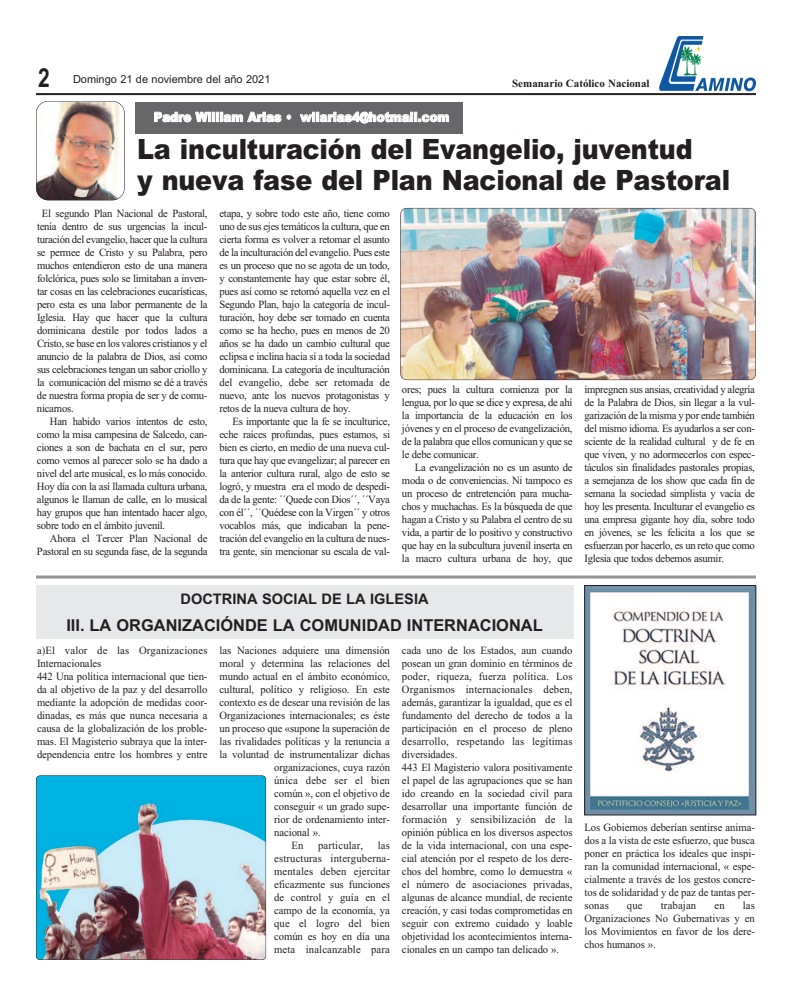
<style>
.page{position:relative;width:792px;height:1008px;background:#fff}
.page>*{position:absolute;margin:0;border:0;box-sizing:border-box;transform-origin:0 0}
.t1{font:900 28px/31px "Arial";letter-spacing:-.005em;color:#231f20;scale:.91 1}
.t2{font:700 26.2px "Arial";color:#231f20;scale:.8 1}
.t3{font:700 16.4px "Arial";color:#231f20}
.t4{font:700 14.6px "Arial";color:#231f20}
.t5{font:900 13px "Arial";letter-spacing:.005em;color:#fff;scale:.92 1}
.t6{font:11px/13px "Times New Roman";letter-spacing:-.005em;color:#231f20;text-align:justify}
.t7{font:11px/13px "Times New Roman";letter-spacing:-.025em;color:#231f20;text-align:right}
.t8{font:11px "Times New Roman";letter-spacing:.015em;color:#231f20}
.t9{font:11px "Arial";color:#231f20}
.t10{font:700 11px "Times New Roman";color:#231f20}
</style>
<div class="page">
<img style="left:659px;top:36px;width:97px;height:56px">
<hr style="left:36px;top:93px;width:720px;height:2px;background:#231f20">
<hr style="left:36px;top:576px;width:720px;height:3px;background:#939598">
<div style="left:36px;top:585px;width:537px;height:54px;background:#e7e8e9"></div>
<img style="left:36px;top:103px;width:89px;height:97px">
<div style="left:36px;top:101px;width:89px;height:99px;border:1px solid #231f20;border-radius:12px"></div>
<div style="left:136px;top:102px;width:327px;height:32px;background:#67676a"></div>
<img style="left:401px;top:208px;width:355px;height:172px;border-radius:6px">
<div style="left:400px;top:208px;width:356px;height:172px;border:1px solid #231f20;border-radius:6px"></div>
<img style="left:36px;top:776px;width:230px;height:184px;border-radius:4px">
<div style="left:36px;top:776px;width:230px;height:184px;border:1px solid #231f20;border-radius:4px"></div>
<img style="left:586px;top:587px;width:168px;height:226px">
<div style="left:584px;top:585px;width:172px;height:230px;border:1px solid #231f20"></div>
<h2 class="t2" style="left:38px;top:63px;width:16px">2</h2>
<p class="t10" style="left:512px;top:77px;width:139px">Semanario Católico Nacional</p>
<p class="t9" style="left:73px;top:73px;width:199px">Domingo 21 de noviembre del año 2021</p>
<p class="t5" style="left:154px;top:109px;width:323px">Padre William Arias • wilarias4@hotmail.com</p>
<h1 class="t1" style="left:137px;top:134px;width:653px">La inculturación del Evangelio, juventud<br>y nueva fase del Plan Nacional de Pastoral</h1>
<p class="t6" style="left:37px;top:207px;width:172px;text-indent:5px">El segundo Plan Nacional de Pastoral, tenía dentro de sus urgencias la incul&shy;turación del evangelio, hacer que la cultura se permee de Cristo y su Palabra, pero muchos entendieron esto de una manera folclórica, pues solo se limitaban a inven&shy;tar cosas en las celebraciones eucarísticas, pero esta es una labor permanente de la Iglesia. Hay que hacer que la cultura dominicana destile por todos lados a Cristo, se base en los valores cristianos y el anuncio de la palabra de Dios, así como sus celebraciones tengan un sabor criollo y la comunicación del mismo se dé a través de nuestra forma propia de ser y de comu&shy;nicarnos.</p>
<p class="t6" style="left:37px;top:415px;width:172px;text-indent:13px">Han habido varios intentos de esto, como la misa campesina de Salcedo, can&shy;ciones a son de bachata en el sur, pero como vemos al parecer solo se ha dado a nivel del arte musical, es lo más conocido.<br>Hoy día con la así llamada cultura urbana, algunos le llaman de calle, en lo musical hay grupos que han intentado hacer algo, sobre todo en el ámbito juvenil.</p>
<p class="t7" style="left:37px;top:532px;width:172px">Ahora el Tercer Plan Nacional de<br>Pastoral en su segunda fase, de la segunda</p>
<p class="t6" style="left:219px;top:207px;width:172px">etapa, y sobre todo este año, tiene como uno de sus ejes temáticos la cultura, que en cierta forma es volver a retomar el asunto de la inculturación del evangelio. Pues este es un proceso que no se agota de un todo, y constantemente hay que estar sobre él, pues así como se retomó aquella vez en el Segundo Plan, bajo la categoría de incul&shy;turación, hoy debe ser tomado en cuenta como se ha hecho, pues en menos de 20 años se ha dado un cambio cultural que eclipsa e inclina hacia sí a toda la sociedad dominicana. La categoría de inculturación del evangelio, debe ser retomada de nuevo, ante los nuevos protagonistas y retos de la nueva cultura de hoy.</p>
<p class="t6" style="left:219px;top:415px;width:172px;text-indent:13px">Es importante que la fe se inculturice, eche raíces profundas, pues estamos, si bien es cierto, en medio de una nueva cul&shy;tura que hay que evangelizar; al parecer en la anterior cultura rural, algo de esto se logró, y muestra era el modo de despedi&shy;da de la gente: ´´Quede con Dios´´, ´´Vaya con él´´, ´´Quédese con la Virgen´´ y otros vocablos más, que indicaban la pene&shy;tración del evangelio en la cultura de nues&shy;tra gente, sin mencionar su escala de val-</p>
<p class="t6" style="left:402px;top:382px;width:172px">ores; pues la cultura comienza por la lengua, por lo que se dice y expresa, de ahí la importancia de la educación en los jóvenes y en el proceso de evangelización, de la palabra que ellos comunican y que se le debe comunicar.</p>
<p class="t6" style="left:402px;top:460px;width:172px;text-indent:13px">La evangelización no es un asunto de moda o de conveniencias. Ni tampoco es un proceso de entretención para mucha&shy;chos y muchachas. Es la búsqueda de que hagan a Cristo y su Palabra el centro de su vida, a partir de lo positivo y constructivo que hay en la subcultura juvenil inserta en la macro cultura urbana de hoy, que</p>
<h3 class="t4" style="left:181px;top:590px;width:250px">DOCTRINA SOCIAL DE LA IGLESIA</h3>
<h3 class="t3" style="left:66px;top:616px;width:478px">III. LA ORGANIZACIÓNDE LA COMUNIDAD INTERNACIONAL</h3>
<p class="t6" style="left:37px;top:644px;width:172px;text-align:left">a)El valor de las Organizaciones Internacionales<br>442 Una política internacional que tien&shy;da al objetivo de la paz y del desarrollo mediante la adopción de medidas coor&shy;dinadas, es más que nunca necesaria a causa de la globalización de los proble&shy;mas. El Magisterio subraya que la inter&shy;dependencia entre los hombres y entre</p>
<p class="t6" style="left:220px;top:644px;width:172px">las Naciones adquiere una dimensión</p>
<p class="t6" style="left:220px;top:657px;width:172px">moral y determina las relaciones del</p>
<p class="t6" style="left:220px;top:670px;width:172px">mundo actual en el ámbito económico,</p>
<p class="t6" style="left:220px;top:683px;width:172px">cultural, político y religioso. En este</p>
<p class="t6" style="left:220px;top:696px;width:172px">contexto es de desear una revisión de las</p>
<p class="t6" style="left:220px;top:709px;width:172px">Organizaciones internacionales; es éste</p>
<p class="t6" style="left:220px;top:722px;width:172px">un proceso que «supone la superación de</p>
<p class="t6" style="left:220px;top:735px;width:172px">las rivalidades políticas y la renuncia a</p>
<p class="t6" style="left:220px;top:748px;width:172px">la voluntad de instrumentalizar dichas</p>
<p class="t6" style="left:274px;top:761px;width:117px">organizaciones, cuya razón</p>
<p class="t8" style="left:274px;top:774px;width:117px">única debe ser el bien</p>
<p class="t6" style="left:274px;top:787px;width:117px">común », con el objetivo de</p>
<p class="t6" style="left:274px;top:800px;width:117px">conseguir « un grado supe-</p>
<p class="t6" style="left:274px;top:813px;width:117px">rior de ordenamiento inter-</p>
<p class="t6" style="left:274px;top:826px;width:48px">nacional ».</p>
<p class="t6" style="left:291px;top:839px;width:14px">En</p>
<p class="t8" style="left:318px;top:839px;width:47px">particular,</p>
<p class="t6" style="left:274px;top:839px;width:117px;text-indent:104px">las estructuras interguberna&shy;mentales deben ejercitar eficazmente sus funciones de control y guía en el campo de la economía, ya que el logro del bien común es hoy en día una meta inalcanzable para</p>
<p class="t6" style="left:402px;top:644px;width:172px;text-align:left">cada uno de los Estados, aun cuando posean un gran dominio en términos de poder, riqueza, fuerza política. Los Organismos internacionales deben, además, garantizar la igualdad, que es el fundamento del derecho de todos a la participación en el proceso de pleno desarrollo, respetando las legítimas diversidades.<br>443 El Magisterio valora positivamente el papel de las agrupaciones que se han ido creando en la sociedad civil para desarrollar una importante función de formación y sensibilización de la opinión pública en los diversos aspectos de la vida internacional, con una espe&shy;cial atención por el respeto de los dere&shy;chos del hombre, como lo demuestra « el número de asociaciones privadas, algunas de alcance mundial, de reciente creación, y casi todas comprometidas en seguir con extremo cuidado y loable objetividad los acontecimientos interna&shy;cionales en un campo tan delicado ».</p>
<p class="t6" style="left:584px;top:382px;width:172px">impregnen sus ansias, creatividad y alegría de la Palabra de Dios, sin llegar a la vul&shy;garización de la misma y por ende también del mismo idioma. Es ayudarlos a ser con&shy;sciente de la realidad cultural y de fe en que viven, y no adormecerlos con espec&shy;táculos sin finalidades pastorales propias, a semejanza de los show que cada fin de semana la sociedad simplista y vacía de hoy les presenta. Inculturar el evangelio es una empresa gigante hoy día, sobre todo en jóvenes, se les felicita a los que se esfuerzan por hacerlo, es un reto que como Iglesia que todos debemos asumir.</p>
<p class="t6" style="left:584px;top:820px;width:172px">Los Gobiernos deberían sentirse anima&shy;dos a la vista de este esfuerzo, que busca poner en práctica los ideales que inspi&shy;ran la comunidad internacional, « espe&shy;cialmente a través de los gestos concre&shy;tos de solidaridad y de paz de tantas per&shy;sonas</p>
<p class="t6" style="left:627px;top:898px;width:17px">que</p>
<p class="t8" style="left:661px;top:899px;width:37px">trabajan</p>
<p class="t6" style="left:714px;top:898px;width:12px">en</p>
<p class="t6" style="left:584px;top:898px;width:172px;text-indent:158px">las Organizaciones No Gubernativas y en los Movimientos en favor de los dere&shy;chos humanos ».</p>
</div>
